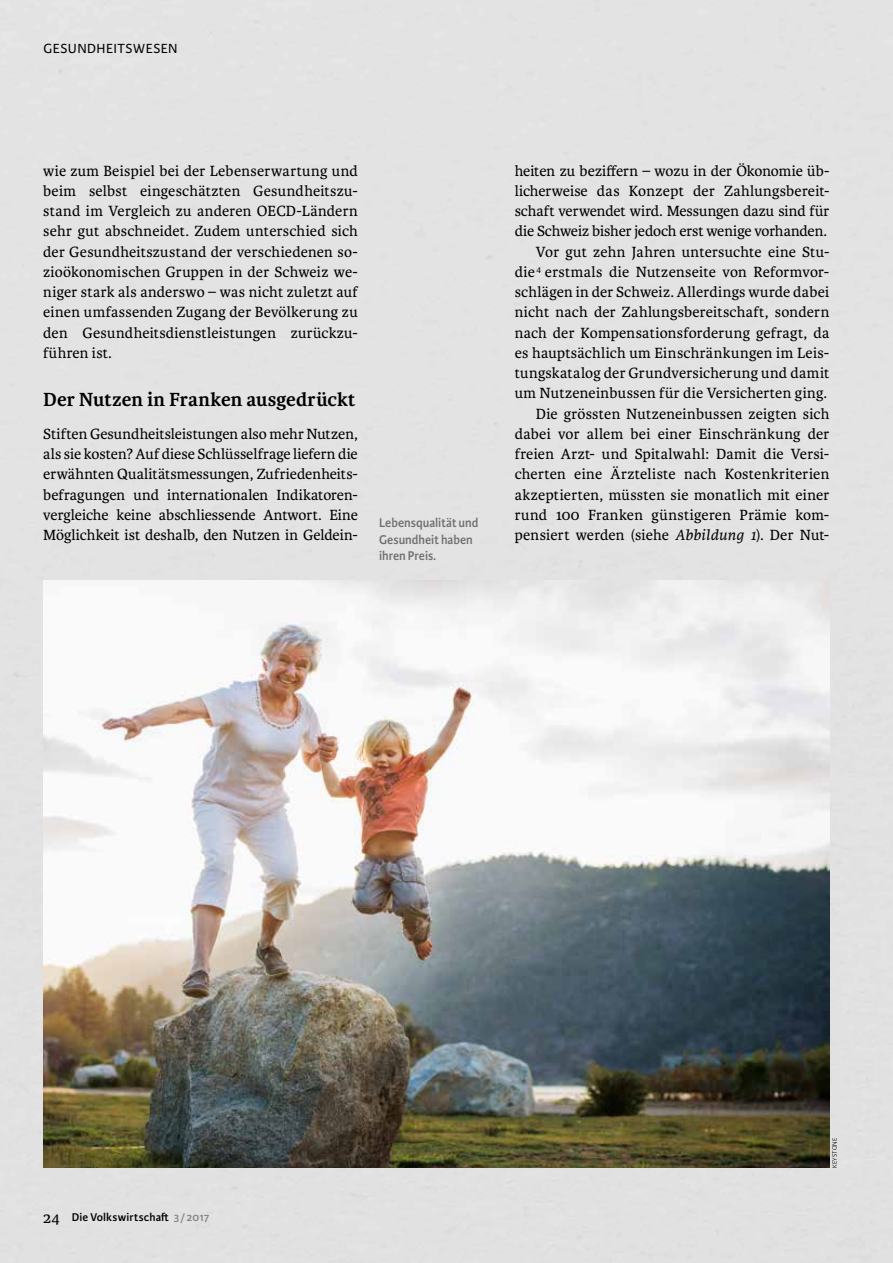
<style>
.page{position:relative;width:893px;height:1263px;background:#e3e3e3}
.page>*{position:absolute;margin:0;border:0;box-sizing:border-box;transform-origin:0 0}
.t1{font:700 20.25px "Karmina";letter-spacing:.005em;color:#000}
.t2{font:15.75px/20.2px "Karmina";letter-spacing:.01em;color:#000;text-align:justify}
.t3{font:14.1px "Karmina Sans";letter-spacing:.035em;color:#000}
.t4{font:600 13.5px/16.5px "Karmina Sans";color:#706f6f;scale:.95 1}
.t5{font:600 12px "Karmina Sans";letter-spacing:.01em;color:#000}
.t6{font:300 6.75px "Karmina Sans";letter-spacing:.01em;color:#000}
.s1{font-style:italic}
.s2{font-family:"Karmina";font-weight:400;font-size:16.5px}
.s3{color:#878787}
</style>
<div class="page">
<img style="left:43px;top:580px;width:786px;height:588px">
<p class="t3" style="left:43px;top:41px;width:136px">GESUNDHEITSWESEN</p>
<p class="t2" style="left:43px;top:160px;width:316px">wie zum Beispiel bei der Lebenserwartung und beim selbst eingeschätzten Gesundheitszu&shy;stand im Vergleich zu anderen OECD-Ländern sehr gut abschneidet. Zudem unterschied sich der Gesundheitszustand der verschiedenen so&shy;zioökonomischen Gruppen in der Schweiz we&shy;niger stark als anderswo – was nicht zuletzt auf einen umfassenden Zugang der Bevölkerung zu den Gesundheitsdienstleistungen zurückzu&shy;führen ist.</p>
<p class="t1" style="left:43px;top:388px;width:314px">Der Nutzen in Franken ausgedrückt</p>
<p class="t2" style="left:43px;top:424px;width:316px">Stiften Gesundheitsleistungen also mehr Nutzen, als sie kosten? Auf diese Schlüsselfrage liefern die erwähnten Qualitätsmessungen, Zufriedenheits&shy;befragungen und internationalen Indikatoren&shy;vergleiche keine abschliessende Antwort. Eine Möglichkeit ist deshalb, den Nutzen in Geldein-</p>
<p class="t4" style="left:379px;top:515px;width:106px">Lebensqualität und<br>Gesundheit haben ihren Preis.</p>
<p class="t2" style="left:515px;top:161px;width:316px;text-align:right">heiten zu beziffern – wozu in der Ökonomie üb&shy;licherweise das Konzept der Zahlungsbereit&shy;schaft verwendet wird. Messungen dazu sind für die Schweiz bisher jedoch erst wenige vorhanden.<br>Vor gut zehn Jahren untersuchte eine Stu&shy;die <sup>4</sup> erstmals die Nutzenseite von Reformvor&shy;schlägen in der Schweiz. Allerdings wurde dabei nicht nach der Zahlungsbereitschaft, sondern nach der Kompensationsforderung gefragt, da es hauptsächlich um Einschränkungen im Leis&shy;tungskatalog der Grundversicherung und damit um Nutzeneinbussen für die Versicherten ging.<br>Die grössten Nutzeneinbussen zeigten sich dabei vor allem bei einer Einschränkung der freien Arzt- und Spitalwahl: Damit die Versi&shy;cherten eine Ärzteliste nach Kostenkriterien akzeptierten, müssten sie monatlich mit einer rund 100 Franken günstigeren Prämie kom&shy;pensiert werden (siehe <span class="s1">Abbildung 1</span>). Der Nut-</p>
<p class="t5" style="left:43px;top:1210px;width:168px"><span class="s2">24</span> Die Volkswirtschaft <span class="s3">3 /2017</span></p>
<p class="t6" style="left:831px;top:1168px;width:31px;rotate:-90deg">KEYSTONE</p>
</div>
